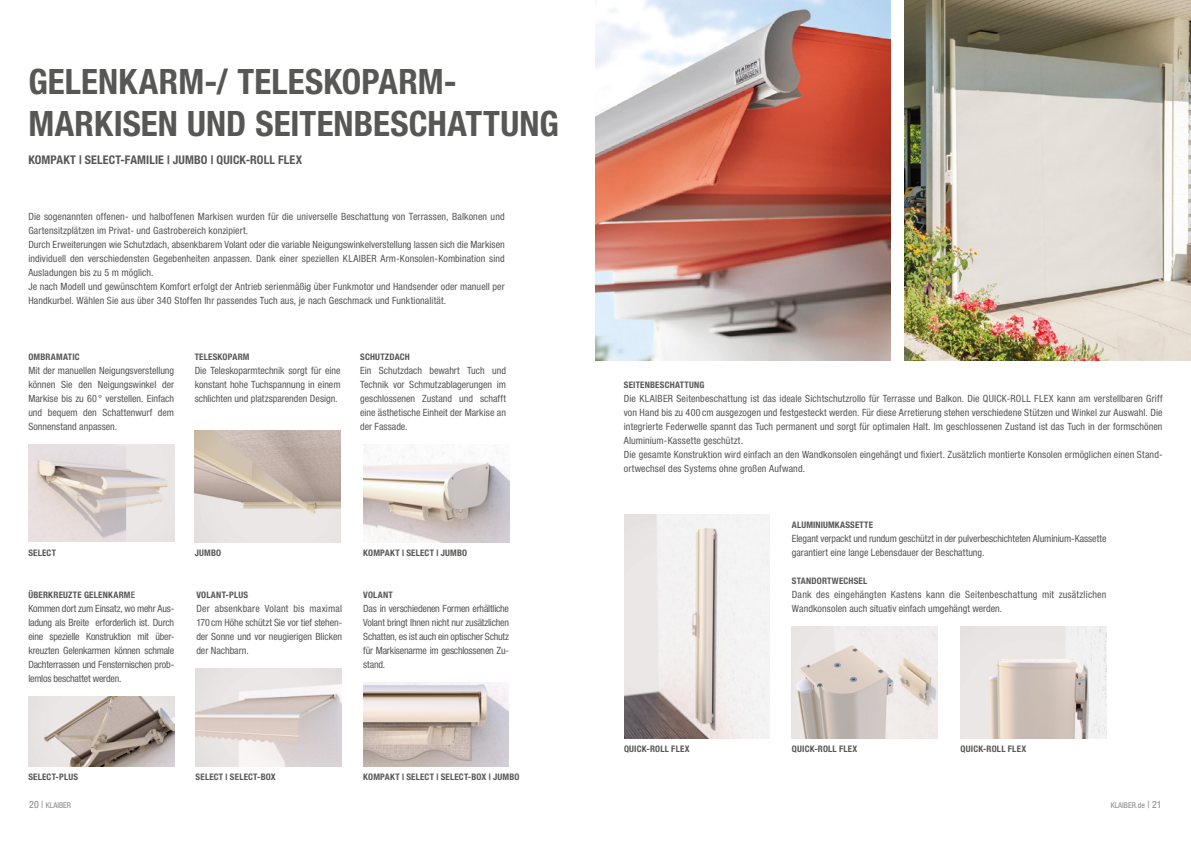
<style>
.page{position:relative;width:1191px;height:842px;background:#fff}
.page>*{position:absolute;margin:0;border:0;box-sizing:border-box;transform-origin:0 0}
.t1{font:700 condensed 35px/42px "Helvetica Neue LT Std";letter-spacing:.005em;color:#575756}
.t2{font:700 condensed 12px "Helvetica Neue LT Std";letter-spacing:.01em;color:#575756}
.t3{font:condensed 10px/14px "Helvetica Neue LT Std";letter-spacing:.01em;color:#575756;text-align:justify}
.t4{font:700 condensed 9px "Helvetica Neue LT Std";letter-spacing:.02em;color:#575756}
.t5{font:condensed 8px "Helvetica Neue LT Std";color:#878787}
.s1{font-weight:500}
.s2{font-size:10px}
</style>
<div class="page">
<img style="left:196px;top:668px;width:145px;height:98px">
<img style="left:195px;top:430px;width:145px;height:112px">
<img style="left:28px;top:444px;width:146px;height:98px">
<img style="left:28px;top:696px;width:146px;height:70px">
<img style="left:363px;top:444px;width:146px;height:98px">
<img style="left:363px;top:682px;width:145px;height:84px">
<img style="left:595px;top:0;width:295px;height:360px">
<img style="left:904px;top:0;width:287px;height:360px">
<img style="left:960px;top:626px;width:146px;height:112px">
<img style="left:792px;top:626px;width:145px;height:112px">
<img style="left:624px;top:514px;width:146px;height:224px">
<svg style="left:685px;top:557px;width:44px;height:35px"></svg>
<h1 class="t1" style="left:28px;top:60px;width:532px">GELENKARM-/ TELESKOPARM-<br>MARKISEN UND SEITENBESCHATTUNG</h1>
<p class="t2" style="left:28px;top:152px;width:275px">KOMPAKT | SELECT-FAMILIE | JUMBO | QUICK-ROLL FLEX</p>
<p class="t3" style="left:28px;top:209px;width:478px;text-align:left">Die sogenannten offenen- und halboffenen Markisen wurden für die universelle Beschattung von Terrassen, Balkonen und Gartensitzplätzen im Privat- und Gastrobereich konzipiert.<br>Durch Erweiterungen wie Schutzdach, absenkbarem Volant oder die variable Neigungswinkelverstellung lassen sich die Markisen individuell den verschiedensten Gegebenheiten anpassen. Dank einer speziellen KLAIBER Arm-Konsolen-Kombination sind Ausladungen bis zu 5 m möglich.<br>Je nach Modell und gewünschtem Komfort erfolgt der Antrieb serienmäßig über Funkmotor und Handsender oder manuell per Handkurbel. Wählen Sie aus über 340 Stoffen Ihr passendes Tuch aus, je nach Geschmack und Funktionalität.</p>
<p class="t4" style="left:28px;top:351px;width:53px">OMBRAMATIC</p>
<p class="t3" style="left:28px;top:363px;width:147px">Mit der manuellen Neigungsverstellung können Sie den Neigungswinkel der Markise bis zu 60 ° verstellen. Einfach und bequem den Schattenwurf dem Sonnenstand anpassen.</p>
<p class="t4" style="left:195px;top:351px;width:56px">TELESKOPARM</p>
<p class="t3" style="left:195px;top:363px;width:147px">Die Teleskoparmtechnik sorgt für eine konstant hohe Tuchspannung in einem schlichten und platzsparenden Design.</p>
<p class="t4" style="left:360px;top:351px;width:51px">SCHUTZDACH</p>
<p class="t3" style="left:360px;top:363px;width:147px">Ein Schutzdach bewahrt Tuch und Technik vor Schmutzablagerungen im geschlossenen Zustand und schafft eine ästhetische Einheit der Markise an der Fassade.</p>
<p class="t4" style="left:28px;top:547px;width:29px">SELECT</p>
<p class="t4" style="left:195px;top:547px;width:28px">JUMBO</p>
<p class="t4" style="left:28px;top:589px;width:108px">ÜBERKREUZTE GELENKARM<span class="s1">E</span></p>
<p class="t3" style="left:28px;top:601px;width:147px">Kommen dort zum Einsatz, wo mehr Aus&shy;ladung als Breite erforderlich ist. Durch eine spezielle Konstruktion mit über&shy;kreuzten Gelenkarmen können schmale Dachterrassen und Fensternischen prob&shy;lemlos beschattet werden.</p>
<p class="t4" style="left:196px;top:589px;width:53px">VOLANT-PLUS</p>
<p class="t3" style="left:196px;top:601px;width:147px">Der absenkbare Volant bis maximal 170cm Höhe schützt Sie vor tief stehen&shy;der Sonne und vor neugierigen Blicken der Nachbarn.</p>
<p class="t4" style="left:363px;top:547px;width:105px">KOMPAKT | SELECT | JUMBO</p>
<p class="t4" style="left:363px;top:589px;width:31px">VOLANT</p>
<p class="t3" style="left:363px;top:601px;width:147px">Das in verschiedenen Formen erhältliche Volant bringt Ihnen nicht nur zusätzlichen Schatten, es ist auch ein optischer Schutz für Markisenarme im geschlossenen Zu&shy;stand.</p>
<p class="t4" style="left:28px;top:771px;width:51px">SELECT-PLUS</p>
<p class="t4" style="left:196px;top:771px;width:82px">SELECT | SELECT-BOX</p>
<p class="t4" style="left:363px;top:771px;width:158px">KOMPAKT | SELECT | SELECT-BOX | JUMBO</p>
<p class="t4" style="left:624px;top:379px;width:82px">SEITENBESCHATTUNG</p>
<p class="t3" style="left:624px;top:391px;width:540px;text-align:left">Die KLAIBER Seitenbeschattung ist das ideale Sichtschutzrollo für Terrasse und Balkon. Die QUICK-ROLL FLEX kann am verstellbaren Griff von Hand bis zu 400 cm ausgezogen und festgesteckt werden. Für diese Arretierung stehen verschiedene Stützen und Winkel zur Auswahl. Die integrierte Federwelle spannt das Tuch permanent und sorgt für optimalen Halt. Im geschlossenen Zustand ist das Tuch in der formschönen Aluminium-Kassette geschützt.<br>Die gesamte Konstruktion wird einfach an den Wandkonsolen eingehängt und fixiert. Zusätzlich montierte Konsolen ermöglichen einen Stand&shy;ortwechsel des Systems ohne großen Aufwand.</p>
<p class="t4" style="left:792px;top:519px;width:83px">ALUMINIUMKASSETTE</p>
<p class="t3" style="left:792px;top:531px;width:316px">Elegant verpackt und rundum geschützt in der pulverbeschichteten Aluminium-Kassette garantiert eine lange Lebensdauer der Beschattung.</p>
<p class="t4" style="left:792px;top:575px;width:77px">STANDORTWECHSEL</p>
<p class="t3" style="left:792px;top:587px;width:316px">Dank des eingehängten Kastens kann die Seitenbeschattung mit zusätzlichen<br>Wandkonsolen auch situativ einfach umgehängt werden.</p>
<p class="t4" style="left:624px;top:743px;width:67px">QUICK-ROLL FLEX</p>
<p class="t4" style="left:792px;top:743px;width:67px">QUICK-ROLL FLEX</p>
<p class="t4" style="left:960px;top:743px;width:67px">QUICK-ROLL FLEX</p>
<p class="t5" style="left:29px;top:801px;width:43px"><span class="s2">20 |</span> KLAIBER</p>
<p class="t5" style="left:1110px;top:801px;width:52px">KLAIBER.de <span class="s2">| 21</span></p>
</div>
